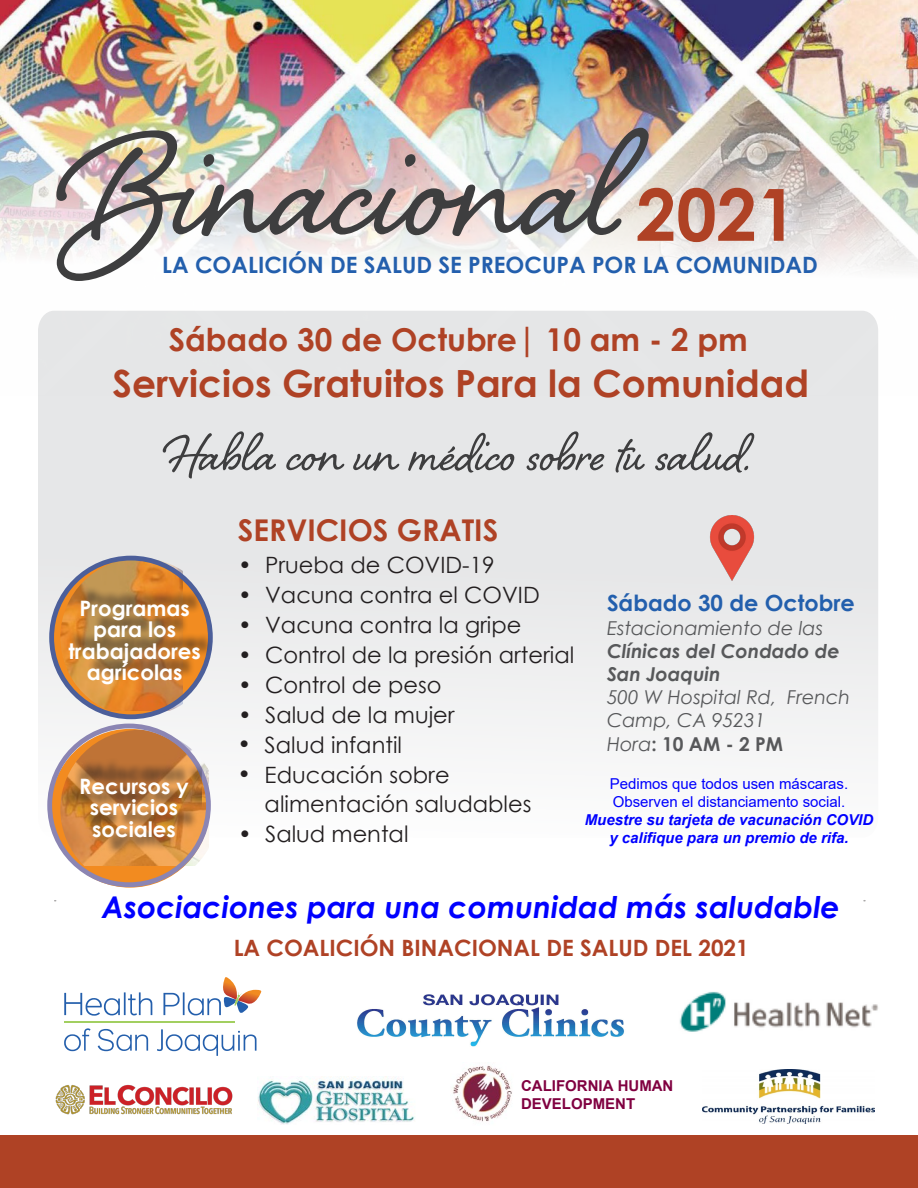
<style>
.page{position:relative;width:918px;height:1188px;background:#fff}
.page>*{position:absolute;margin:0;border:0;box-sizing:border-box;transform-origin:0 0}
.subtitle{font:190.2px "Shelby";color:#3e3e3f}
.Date{font:700 72px "Century Gothic";color:#af4225}
.subtitle-2{font:67.5px "Shelby";color:#3e3e3f}
.List{font:700 37.5px "Century Gothic";color:#af4225}
.Date-2{font:700 31.5px "Century Gothic";color:#af4225}
.t1{font:italic 700 30px "Century Gothic";color:#00f}
.t2{font:700 30px "Century Gothic";color:#af4225}
.t3{font:22.5px/29.5px "Century Gothic";color:#231f20}
.Date-3{font:700 22.5px "Century Gothic";color:#235fad}
.t4{font:700 22.5px "Century Gothic";color:#af4225}
.List-2{font:700 22.35px "Century Gothic";color:#235fad}
.List-3{font:700 21.3px/21.3px "Century Gothic";color:#fff;text-align:center}
.List-4{font:italic 19.2px/23.2px "Century Gothic";color:#57585a}
.t5{font:italic 700 15px/18px "Arial";color:#00f;text-align:center}
.t6{font:15px/18px "Arial";color:#00f}
.t7{font:700 15px/18px "Arial";color:#800040}
.s1{font-size:33px}
.s2{font-weight:700}
.s3{font-weight:700;font-style:normal}
</style>
<div class="page">
<svg style="left:38px;top:396px;width:840px;height:426px;fill:#e8e9ea"></svg>
<img style="left:0;top:0;width:918px;height:395px">
<div style="left:0;top:1135px;width:918px;height:53px;background:#af4225"></div>
<svg style="left:52px;top:558px;width:158px;height:159px"></svg>
<img style="left:60px;top:558px;width:122px;height:152px">
<div style="left:49px;top:556px;width:164px;height:163px;border:5px solid #4c5f9a;border-radius:50%"></div>
<div style="left:69px;top:586px;width:144px;height:97px;background:#231f20;opacity:.75"></div>
<svg style="left:51px;top:729px;width:158px;height:159px"></svg>
<img style="left:60px;top:730px;width:149px;height:136px">
<div style="left:47px;top:724px;width:164px;height:163px;border:5px solid #8b85b3;border-radius:50%"></div>
<div style="left:40px;top:757px;width:162px;height:99px;background:#231f20;opacity:.75"></div>
<img style="left:700px;top:515px;width:65px;height:65px">
<img style="left:55px;top:1084px;width:178px;height:31px">
<img style="left:357px;top:994px;width:267px;height:53px">
<svg style="left:64px;top:992px;width:88px;height:24px"></svg>
<svg style="left:64px;top:1028px;width:27px;height:23px"></svg>
<svg style="left:98px;top:1029px;width:50px;height:22px"></svg>
<svg style="left:157px;top:1029px;width:100px;height:27px"></svg>
<svg style="left:163px;top:977px;width:98px;height:38px"></svg>
<hr style="left:64px;top:1021px;width:171px;height:2px;background:#a2cf60">
<img style="left:703px;top:1070px;width:172px;height:54px">
<img style="left:257px;top:1076px;width:158px;height:49px">
<img style="left:453px;top:1065px;width:59px;height:57px">
<img style="left:679px;top:991px;width:199px;height:41px">
<p class="subtitle" style="left:65px;top:57px;width:559px">Binacional</p>
<p class="Date" style="left:636px;top:160px;width:163px">2021</p>
<p class="Date-3" style="left:162px;top:248px;width:657px">LA COALICIÓN DE SALUD SE PREOCUPA POR LA COMUNIDAD</p>
<p class="Date-2" style="left:169px;top:316px;width:581px">Sábado 30 de Octubre<span class="s1">|</span> 10 am - 2 pm</p>
<p class="List" style="left:113px;top:355px;width:698px">Servicios Gratuitos Para la Comunidad</p>
<p class="subtitle-2" style="left:166px;top:407px;width:587px">Habla con un médico sobre tu salud.</p>
<p class="List-3" style="left:69px;top:597px;width:134px">Programas para los trabajadores agrícolas</p>
<p class="List-3" style="left:79px;top:775px;width:111px">Recursos y servicios sociales</p>
<p class="t2" style="left:238px;top:507px;width:262px">SERVICIOS GRATIS</p>
<p class="t3" style="left:238px;top:550px;width:258px">• Prueba de COVID-19</p>
<p class="t3" style="left:238px;top:580px;width:303px">• Vacuna contra el COVID</p>
<p class="t3" style="left:238px;top:610px;width:285px">• Vacuna contra la gripe</p>
<p class="t3" style="left:238px;top:640px;width:338px">• Control de la presión arterial</p>
<p class="t3" style="left:238px;top:670px;width:205px">• Control de peso</p>
<p class="t3" style="left:265px;top:700px;width:268px;text-indent:-26px">• Salud de la mujer<br>Salud infantil<br>Educación sobre alimentación saludables</p>
<p class="t3" style="left:238px;top:819px;width:172px">• Salud mental</p>
<p class="t3" style="left:238px;top:729px;width:15px;line-height:30px">• •</p>
<p class="List-2" style="left:607px;top:586px;width:249px">Sábado 30 de Octobre</p>
<p class="List-4" style="left:607px;top:616px;width:245px">Estacionamiento de las<br><span class="s2">Clínicas del Condado de<br>San Joaquin<br></span>500 W Hospital Rd, French<br>Camp, CA 95231<br>Hora<span class="s3">: 10 AM - 2 PM</span></p>
<p class="t6" style="left:610px;top:775px;width:240px">Pedimos que todos usen máscaras.<br>Observen el distanciamento social.</p>
<p class="t5" style="left:585px;top:812px;width:290px">Muestre su tarjeta de vacunación COVID y califique para un premio de rifa.</p>
<h3 class="t1" style="left:102px;top:885px;width:740px">Asociaciones para una comunidad más saludable</h3>
<p class="t4" style="left:234px;top:931px;width:517px">LA COALICIÓN BINACIONAL DE SALUD DEL 2021</p>
<p class="t7" style="left:521px;top:1077px;width:154px">CALIFORNIA HUMAN<br>DEVELOPMENT</p>
</div>
